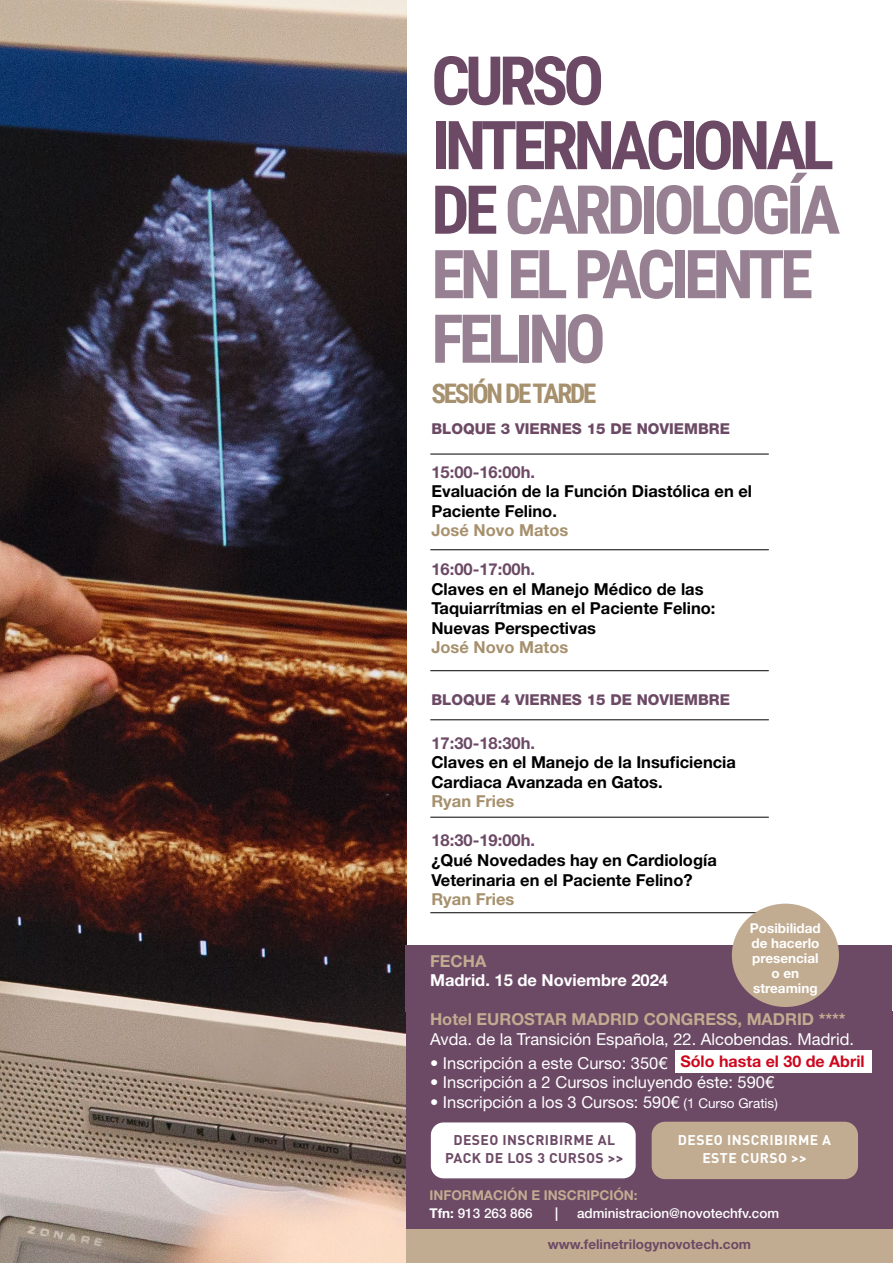
<style>
.page{position:relative;width:893px;height:1263px;background:#fff}
.page>*{position:absolute;margin:0;border:0;box-sizing:border-box;transform-origin:0 0}
.t1{font:700 67.5px/64.5px "Roboto Condensed";letter-spacing:-.07em;color:#988093}
.t2{font:700 27px "Roboto Condensed";letter-spacing:-.08em;color:#a6906d}
.t3{font:700 16.5px/19.5px "Helvetica Neue LT Std";color:#000}
.t4{font:16.5px "Helvetica Neue LT Std";color:#fff}
.t5{font:700 16.5px "Helvetica Neue LT Std";color:#6c4965}
.t6{font:700 16.5px "Helvetica Neue LT Std";color:#a6906d}
.t7{font:700 16.5px "Helvetica Neue LT Std";color:#c2ac91}
.t8{font:700 16.5px "Helvetica Neue LT Std";color:#fff}
.t9{font:700 16.05px "Helvetica Neue LT Std";color:#cd071e}
.t10{font:800 15px "Helvetica Neue LT Std";color:#6c4965}
.t11{font:700 13.95px/17.9px "DIN Pro";letter-spacing:.03em;color:#6c4965;text-align:center}
.t12{font:700 13.95px/17.9px "DIN Pro";letter-spacing:.03em;color:#fff;text-align:center}
.t13{font:700 13.5px/15px "Helvetica Neue LT Std";color:#fff;text-align:center}
.t14{font:700 13.5px/18px "Helvetica Neue LT Std";color:#c2ac91}
.t15{font:500 13.5px "Helvetica Neue LT Std";color:#fff}
.t16{font:700 13.5px "Helvetica Neue LT Std";color:#6c4965}
.s1{color:#6c4965}
.s2{font-weight:700}
.s3{font-size:13.5px}
.s4{color:#fff}
.s5{font-weight:500;color:#fff}
</style>
<div class="page">
<img style="left:0;top:0;width:406px;height:1263px">
<hr style="left:430px;top:454px;width:339px;height:1px;background:#000">
<hr style="left:430px;top:719px;width:339px;height:1px;background:#000">
<hr style="left:430px;top:549px;width:339px;height:1px;background:#000">
<hr style="left:430px;top:670px;width:339px;height:1px;background:#000">
<hr style="left:430px;top:817px;width:339px;height:1px;background:#000">
<hr style="left:430px;top:912px;width:339px;height:1px;background:#000">
<div style="left:405px;top:945px;width:487px;height:67px;background:#6c4965"></div>
<div style="left:406px;top:1011px;width:487px;height:252px;background:#6c4965"></div>
<div style="left:430px;top:1122px;width:206px;height:57px;background:#fff;border-radius:13px"></div>
<div style="left:429px;top:1121px;width:208px;height:59px;border:2px solid #6c4965;border-radius:13px"></div>
<div style="left:652px;top:1122px;width:206px;height:57px;background:#c2ac91;border-radius:13px"></div>
<div style="left:732px;top:904px;width:107px;height:103px;background:#c2ac91;border-radius:50%"></div>
<div style="left:406px;top:1230px;width:487px;height:33px;background:#c2ac91"></div>
<div style="left:675px;top:1050px;width:196px;height:23px;background:#fff"></div>
<h1 class="t1" style="left:431px;top:46px;width:410px"><span class="s1">CURSO<br>INTERNACIONAL<br>DE</span> CARDIOLOGÍA<br>EN EL PACIENTE<br>FELINO</h1>
<h2 class="t2" style="left:431px;top:374px;width:167px">SESIÓN DE TARDE</h2>
<p class="t10" style="left:431px;top:420px;width:300px">BLOQUE 3 VIERNES 15 DE NOVIEMBRE</p>
<p class="t5" style="left:431px;top:462px;width:105px">15:00-16:00h.</p>
<p class="t3" style="left:431px;top:481px;width:322px">Evaluación de la Función Diastólica en el<br>Paciente Felino.</p>
<p class="t6" style="left:431px;top:520px;width:138px">José Novo Matos</p>
<p class="t5" style="left:431px;top:559px;width:105px">16:00-17:00h.</p>
<p class="t3" style="left:431px;top:579px;width:286px">Claves en el Manejo Médico de las<br>Taquiarrítmias en el Paciente Felino:<br>Nuevas Perspectivas</p>
<p class="t6" style="left:431px;top:637px;width:138px">José Novo Matos</p>
<p class="t10" style="left:431px;top:691px;width:300px">BLOQUE 4 VIERNES 15 DE NOVIEMBRE</p>
<p class="t5" style="left:431px;top:733px;width:105px">17:30-18:30h.</p>
<p class="t3" style="left:431px;top:752px;width:306px">Claves en el Manejo de la Insuficiencia<br>Cardiaca Avanzada en Gatos.</p>
<p class="t6" style="left:431px;top:791px;width:85px">Ryan Fries</p>
<p class="t5" style="left:431px;top:830px;width:105px">18:30-19:00h.</p>
<p class="t3" style="left:431px;top:850px;width:287px">¿Qué Novedades hay en Cardiología<br>Veterinaria en el Paciente Felino?</p>
<p class="t6" style="left:431px;top:889px;width:85px">Ryan Fries</p>
<p class="t13" style="left:750px;top:920px;width:72px">Posibilidad de hacerlo presencial o en streaming</p>
<p class="t7" style="left:430px;top:951px;width:58px">FECHA</p>
<p class="t8" style="left:430px;top:970px;width:240px">Madrid. 15 de Noviembre 2024</p>
<p class="t7" style="left:430px;top:1009px;width:417px">Hotel EUROSTAR MADRID CONGRESS, MADRID ****</p>
<p class="t4" style="left:430px;top:1029px;width:425px">Avda. de la Transición Española, 22. Alcobendas. Madrid.</p>
<p class="t4" style="left:430px;top:1053px;width:239px"><span class="s2">•</span> Inscripción a este Curso: 350€</p>
<p class="t4" style="left:430px;top:1072px;width:346px"><span class="s2">•</span> Inscripción a 2 Cursos incluyendo éste: 590€</p>
<p class="t4" style="left:430px;top:1092px;width:349px"><span class="s2">•</span> Inscripción a los 3 Cursos: 590€ <span class="s3">(1 Curso Gratis)</span></p>
<p class="t9" style="left:680px;top:1051px;width:186px">Sólo hasta el 30 de Abril</p>
<p class="t11" style="left:445px;top:1130px;width:180px">DESEO INSCRIBIRME AL<br>PACK DE LOS 3 CURSOS &gt;&gt;</p>
<p class="t12" style="left:678px;top:1130px;width:155px">DESEO INSCRIBIRME A<br>ESTE CURSO &gt;&gt;</p>
<p class="t14" style="left:429px;top:1185px;width:210px">INFORMACIÓN E INSCRIPCIÓN:<br><span class="s4">Tfn:</span> <span class="s5">913 263 866</span></p>
<p class="t13" style="left:555px;top:1205px;width:5px">|</p>
<p class="t15" style="left:577px;top:1205px;width:204px">administracion@novotechfv.com</p>
<p class="t16" style="left:548px;top:1236px;width:205px">www.felinetrilogynovotech.com</p>
</div>
